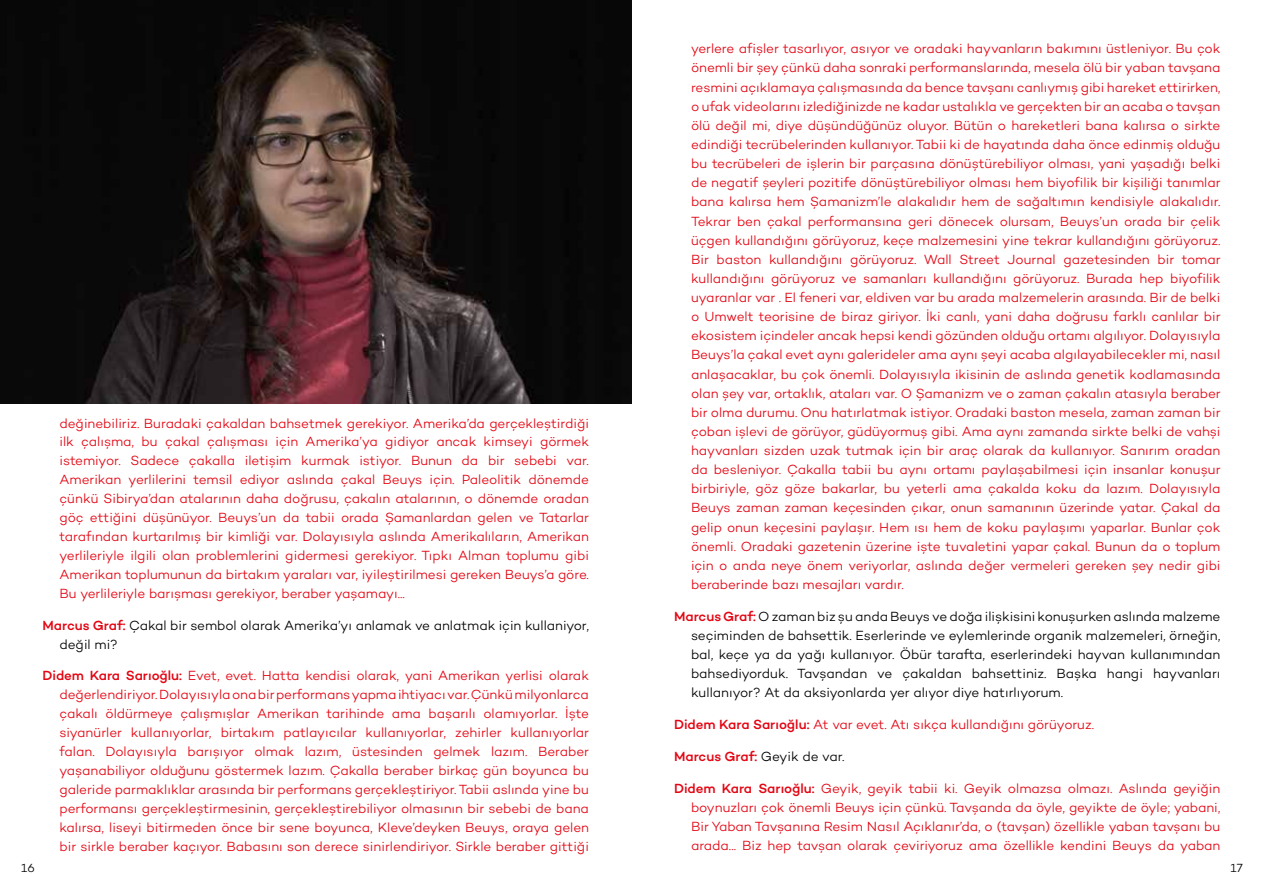
<style>
.page{position:relative;width:1263px;height:893px;background:#fff}
.page>*{position:absolute;margin:0;border:0;box-sizing:border-box;transform-origin:0 0}
.t1{font:300 13.5px/19.2px "Campton";color:#e30613;text-align:justify}
.t2{font:300 13.5px/19.2px "Campton";color:#000;text-align:justify}
.t3{font:500 13.5px "Campton";color:#e30613}
.t4{font:300 12px "Campton";color:#000}
.s1{font-weight:500;color:#e30613}
.s2{font-weight:500}
.s3{font-weight:300;color:#000}
</style>
<div class="page">
<img style="left:0;top:0;width:631px;height:404px">
<p class="t1" style="left:60px;top:413px;width:531px">değinebiliriz. Buradaki çakaldan bahsetmek gerekiyor. Amerika’da gerçekleştirdiği ilk çalışma, bu çakal çalışması için Amerika’ya gidiyor ancak kimseyi görmek istemiyor. Sadece çakalla iletişim kurmak istiyor. Bunun da bir sebebi var.<br>Amerikan yerlilerini temsil ediyor aslında çakal Beuys için. Paleolitik dönemde çünkü Sibirya’dan atalarının daha doğrusu, çakalın atalarının, o dönemde oradan göç ettiğini düşünüyor. Beuys’un da tabii orada Şamanlardan gelen ve Tatarlar tarafından kurtarılmış bir kimliği var. Dolayısıyla aslında Amerikalıların, Amerikan yerlileriyle ilgili olan problemlerini gidermesi gerekiyor. Tıpkı Alman toplumu gibi Amerikan toplumunun da birtakım yaraları var, iyileştirilmesi gereken Beuys’a göre.<br>Bu yerlileriyle barışması gerekiyor, beraber yaşamayı...</p>
<p class="t2" style="left:60px;top:615px;width:531px;text-indent:-17px"><span class="s1">Marcus Graf:</span> Çakal bir sembol olarak Amerika’yı anlamak ve anlatmak için kullaniyor, değil mi?</p>
<p class="t1" style="left:60px;top:666px;width:531px;text-indent:-17px"><span class="s2">Didem Kara Sarıoğlu:</span> Evet, evet. Hatta kendisi olarak, yani Amerikan yerlisi olarak değerlendiriyor. Dolayısıyla ona bir performans yapma ihtiyacı var. Çünkü milyonlarca çakalı öldürmeye çalışmışlar Amerikan tarihinde ama başarılı olamıyorlar. İşte siyanürler kullanıyorlar, birtakım patlayıcılar kullanıyorlar, zehirler kullanıyorlar falan. Dolayısıyla barışıyor olmak lazım, üstesinden gelmek lazım. Beraber yaşanabiliyor olduğunu göstermek lazım. Çakalla beraber birkaç gün boyunca bu galeride parmaklıklar arasında bir performans gerçekleştiriyor. Tabii aslında yine bu performansı gerçekleştirmesinin, gerçekleştirebiliyor olmasının bir sebebi de bana kalırsa, liseyi bitirmeden önce bir sene boyunca, Kleve’deyken Beuys, oraya gelen bir sirkle beraber kaçıyor. Babasını son derece sinirlendiriyor. Sirkle beraber gittiği</p>
<p class="t1" style="left:691px;top:39px;width:531px">yerlere afişler tasarlıyor, asıyor ve oradaki hayvanların bakımını üstleniyor. Bu çok önemli bir şey çünkü daha sonraki performanslarında, mesela ölü bir yaban tavşana resmini açıklamaya çalışmasında da bence tavşanı canlıymış gibi hareket ettirirken, o ufak videolarını izlediğinizde ne kadar ustalıkla ve gerçekten bir an acaba o tavşan ölü değil mi, diye düşündüğünüz oluyor. Bütün o hareketleri bana kalırsa o sirkte edindiği tecrübelerinden kullanıyor. Tabii ki de hayatında daha önce edinmiş olduğu bu tecrübeleri de işlerin bir parçasına dönüştürebiliyor olması, yani yaşadığı belki de negatif şeyleri pozitife dönüştürebiliyor olması hem biyofilik bir kişiliği tanımlar bana kalırsa hem Şamanizm’le alakalıdır hem de sağaltımın kendisiyle alakalıdır.<br>Tekrar ben çakal performansına geri dönecek olursam, Beuys’un orada bir çelik üçgen kullandığını görüyoruz, keçe malzemesini yine tekrar kullandığını görüyoruz.<br>Bir baston kullandığını görüyoruz. Wall Street Journal gazetesinden bir tomar kullandığını görüyoruz ve samanları kullandığını görüyoruz. Burada hep biyofilik uyaranlar var . El feneri var, eldiven var bu arada malzemelerin arasında. Bir de belki o Umwelt teorisine de biraz giriyor. İki canlı, yani daha doğrusu farklı canlılar bir ekosistem içindeler ancak hepsi kendi gözünden olduğu ortamı algılıyor. Dolayısıyla Beuys’la çakal evet aynı galerideler ama aynı şeyi acaba algılayabilecekler mi, nasıl anlaşacaklar, bu çok önemli. Dolayısıyla ikisinin de aslında genetik kodlamasında olan şey var, ortaklık, ataları var. O Şamanizm ve o zaman çakalın atasıyla beraber bir olma durumu. Onu hatırlatmak istiyor. Oradaki baston mesela, zaman zaman bir çoban işlevi de görüyor, güdüyormuş gibi. Ama aynı zamanda sirkte belki de vahşi hayvanları sizden uzak tutmak için bir araç olarak da kullanıyor. Sanırım oradan da besleniyor. Çakalla tabii bu aynı ortamı paylaşabilmesi için insanlar konuşur birbiriyle, göz göze bakarlar, bu yeterli ama çakalda koku da lazım. Dolayısıyla Beuys zaman zaman keçesinden çıkar, onun samanının üzerinde yatar. Çakal da gelip onun keçesini paylaşır. Hem ısı hem de koku paylaşımı yaparlar. Bunlar çok önemli. Oradaki gazetenin üzerine işte tuvaletini yapar çakal. Bunun da o toplum için o anda neye önem veriyorlar, aslında değer vermeleri gereken şey nedir gibi beraberinde bazı mesajları vardır.</p>
<p class="t2" style="left:691px;top:606px;width:531px;text-indent:-17px"><span class="s1">Marcus Graf:</span> O zaman biz şu anda Beuys ve doğa ilişkisini konuşurken aslında malzeme seçiminden de bahsettik. Eserlerinde ve eylemlerinde organik malzemeleri, örneğin, bal, keçe ya da yağı kullanıyor. Öbür tarafta, eserlerindeki hayvan kullanımından bahsediyorduk. Tavşandan ve çakaldan bahsettiniz. Başka hangi hayvanları kullanıyor? At da aksiyonlarda yer alıyor diye hatırlıyorum.</p>
<p class="t1" style="left:674px;top:715px;width:422px"><span class="s2">Didem Kara Sarıoğlu:</span> At var evet. Atı sıkça kullandığını görüyoruz.</p>
<p class="t3" style="left:674px;top:748px;width:172px">Marcus Graf: <span class="s3">Geyik de var.</span></p>
<p class="t1" style="left:691px;top:779px;width:531px;text-indent:-17px"><span class="s2">Didem Kara Sarıoğlu:</span> Geyik, geyik tabii ki. Geyik olmazsa olmazı. Aslında geyiğin boynuzları çok önemli Beuys için çünkü. Tavşanda da öyle, geyikte de öyle; yabani, Bir Yaban Tavşanına Resim Nasıl Açıklanır’da, o (tavşan) özellikle yaban tavşanı bu arada... Biz hep tavşan olarak çeviriyoruz ama özellikle kendini Beuys da yaban</p>
<p class="t4" style="left:21px;top:860px;width:15px">16</p>
<p class="t4" style="left:1230px;top:860px;width:14px">17</p>
</div>
